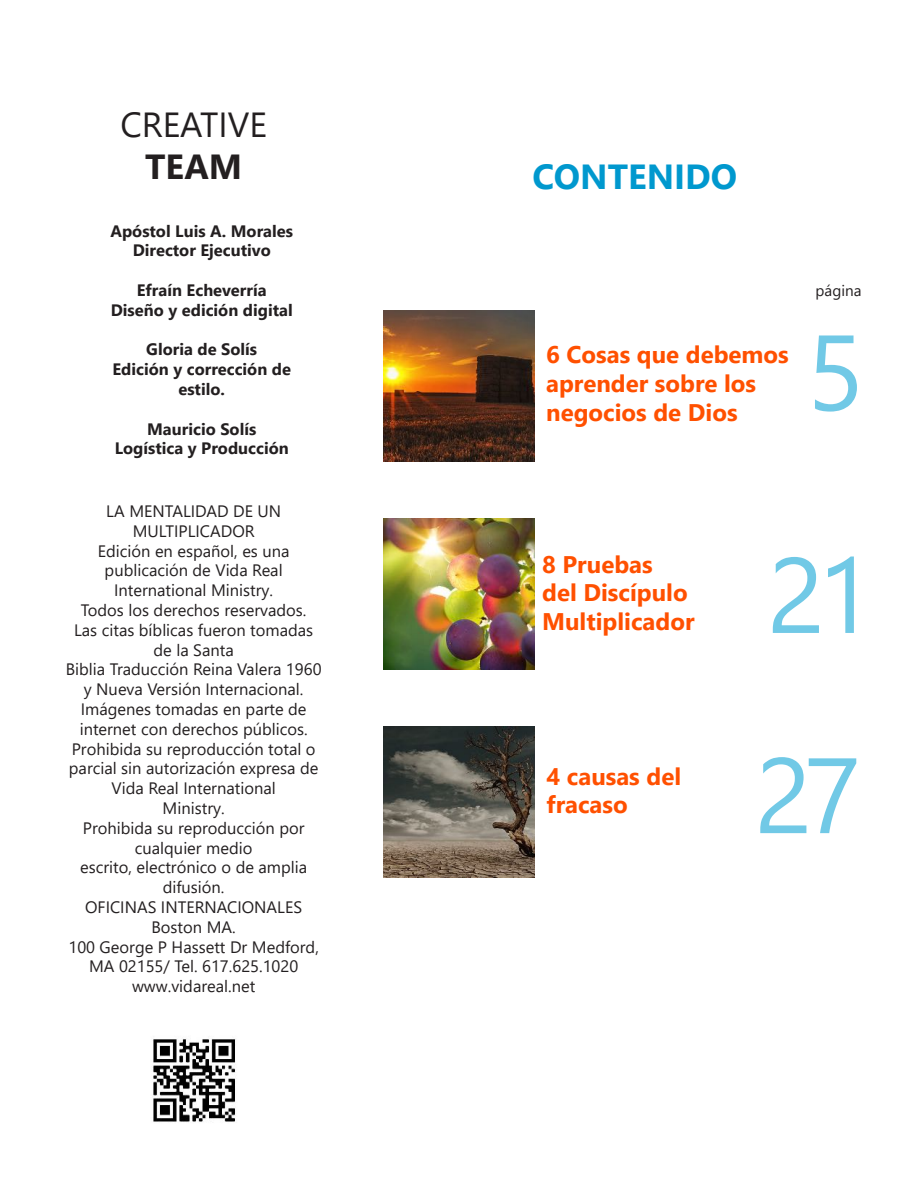
<style>
.page{position:relative;width:918px;height:1188px;background:#fff}
.page>*{position:absolute;margin:0;border:0;box-sizing:border-box;transform-origin:0 0}
.t1{font:106.8px/222.8px "Segoe UI";color:#71c9e6;text-align:center}
.t2{font:700 34.8px "Segoe UI";color:#0098ce}
.t3{font:34.8px "Segoe UI";color:#231f20}
.t4{font:700 34.8px "Segoe UI";color:#231f20}
.t5{font:700 24px/28.8px "Segoe UI";color:#ff5000}
.t6{font:16.5px/19.8px "Segoe UI";color:#231f20;text-align:center}
.t7{font:700 16.5px/19.8px "Segoe UI";color:#231f20;text-align:center}
.t8{font:15.3px "Segoe UI";color:#231f20}
</style>
<div class="page">
<img style="left:383px;top:310px;width:152px;height:152px">
<img style="left:383px;top:518px;width:152px;height:152px">
<img style="left:383px;top:726px;width:152px;height:152px">
<img style="left:153px;top:1039px;width:83px;height:83px">
<h2 class="t3" style="left:120px;top:92px;width:148px">CREATIVE</h2>
<h2 class="t4" style="left:145px;top:134px;width:99px">TEAM</h2>
<h2 class="t2" style="left:533px;top:144px;width:206px">CONTENIDO</h2>
<p class="t7" style="left:110px;top:220px;width:184px">Apóstol Luis A. Morales<br>Director Ejecutivo</p>
<p class="t7" style="left:111px;top:279px;width:183px">Efraín Echeverría<br>Diseño y edición digital</p>
<p class="t7" style="left:112px;top:338px;width:180px">Gloria de Solís<br>Edición y corrección de estilo.</p>
<p class="t7" style="left:115px;top:418px;width:176px">Mauricio Solís<br>Logística y Producción</p>
<p class="t6" style="left:66px;top:500px;width:257px">LA MENTALIDAD DE UN<br>MULTIPLICADOR<br>Edición en español, es una publicación de Vida Real<br>International Ministry.<br>Todos los derechos reservados.<br>Las citas bíblicas fueron tomadas de la Santa<br>Biblia Traducción Reina Valera 1960 y Nueva Versión Internacional.<br>Imágenes tomadas en parte de internet con derechos públicos.<br>Prohibida su reproducción total o parcial sin autorización expresa de<br>Vida Real International<br>Ministry.<br>Prohibida su reproducción por cualquier medio<br>escrito, electrónico o de amplia difusión.<br>OFICINAS INTERNACIONALES<br>Boston MA.<br>100 George P Hassett Dr Medford,<br>MA 02155/ Tel. 617.625.1020 www.vidareal.net</p>
<p class="t8" style="left:816px;top:276px;width:47px">página</p>
<h1 class="t1" style="left:767px;top:252px;width:108px">5<br>21</h1>
<h3 class="t5" style="left:546px;top:338px;width:244px">6 Cosas que debemos aprender sobre los negocios de Dios</h3>
<h3 class="t5" style="left:542px;top:548px;width:154px">8 Pruebas<br>del Discípulo<br>Multiplicador</h3>
<h3 class="t5" style="left:546px;top:760px;width:136px">4 causas del fracaso</h3>
<h1 class="t1" style="left:755px;top:674px;width:108px">27</h1>
</div>
